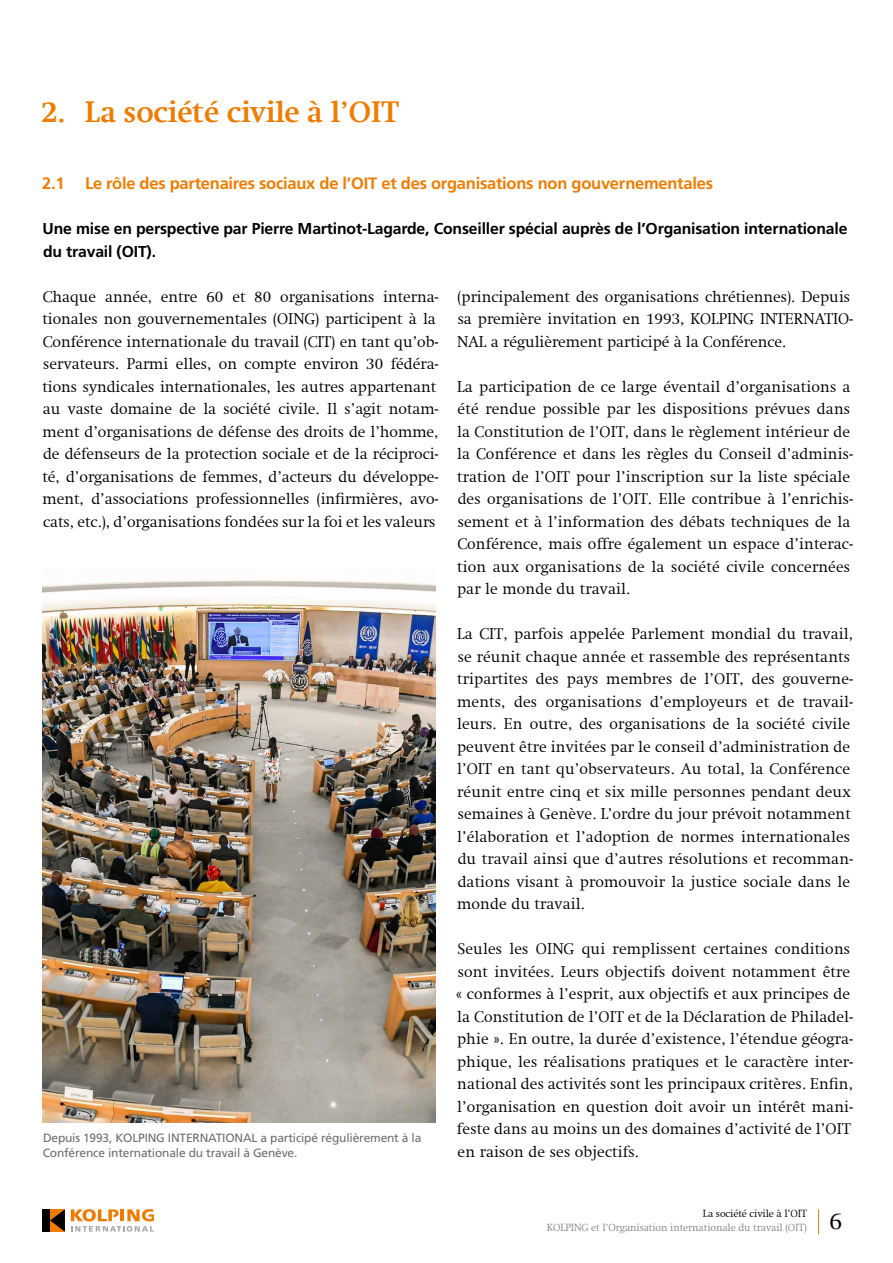
<style>
.page{position:relative;width:893px;height:1263px;background:#fff}
.page>*{position:absolute;margin:0;border:0;box-sizing:border-box;transform-origin:0 0}
.t1{font:700 30px "Swift Com";letter-spacing:-.01em;color:#ef7c00}
.t2{font:300 24px "Swift Com";color:#000}
.t3{font:700 16.5px "Frutiger LT Std";letter-spacing:-.015em;color:#ef7c00}
.COPY{font:300 15.75px/22.5px "Swift Com";letter-spacing:.01em;color:#000}
.Lead{font:700 15.75px/22.5px "Frutiger LT Std";letter-spacing:-.01em;color:#000}
.BU{font:12px/15px "Frutiger LT Std";letter-spacing:-.015em;color:#6e6e6e}
.t4{font:300 10.5px "Swift Com";letter-spacing:-.01em;color:#868786}
.t5{font:300 10.5px "Swift Com";letter-spacing:-.01em;color:#000}
</style>
<div class="page">
<svg style="left:71px;top:1209px;width:83px;height:23px"></svg>
<div style="left:43px;top:1209px;width:7px;height:22px;background:#000"></div>
<svg style="left:50px;top:1209px;width:15px;height:22px"></svg>
<svg style="left:818px;top:1209px;width:1px;height:25px"></svg>
<img style="left:43px;top:569px;width:393px;height:553px">
<p class="t1" style="left:42px;top:94px;width:359px">2. La société civile à l’OIT</p>
<p class="t3" style="left:42px;top:174px;width:672px">2.1 Le rôle des partenaires sociaux de l’OIT et des organisations non gouvernementales</p>
<p class="Lead" style="left:43px;top:217px;width:806px">Une mise en perspective par Pierre Martinot-Lagarde, Conseiller spécial auprès de l’Organisation internationale du travail (OIT).</p>
<p class="COPY" style="left:43px;top:285px;width:398px">Chaque année, entre 60 et 80 organisations interna&shy;tionales non gouvernementales (OING) participent à la Conférence internationale du travail (CIT) en tant qu’ob&shy;servateurs. Parmi elles, on compte environ 30 fédéra&shy;tions syndicales internationales, les autres appartenant au vaste domaine de la société civile. Il s’agit notam&shy;ment d’organisations de défense des droits de l’homme, de défenseurs de la protection sociale et de la réciproci&shy;té, d’organisations de femmes, d’acteurs du développe&shy;ment, d’associations professionnelles (infirmières, avo&shy;cats, etc.), d’organisations fondées sur la foi et les valeurs</p>
<p class="COPY" style="left:457px;top:285px;width:398px">(principalement des organisations chrétiennes). Depuis sa première invitation en 1993, KOLPING INTERNATIO-<br>NAL a régulièrement participé à la Conférence.</p>
<p class="COPY" style="left:457px;top:375px;width:398px">La participation de ce large éventail d’organisations a été rendue possible par les dispositions prévues dans la Constitution de l’OIT, dans le règlement intérieur de la Conférence et dans les règles du Conseil d’adminis&shy;tration de l’OIT pour l’inscription sur la liste spéciale des organisations de l’OIT. Elle contribue à l’enrichis&shy;sement et à l’information des débats techniques de la Conférence, mais offre également un espace d’interac&shy;tion aux organisations de la société civile concernées par le monde du travail.</p>
<p class="COPY" style="left:457px;top:622px;width:398px">La CIT, parfois appelée Parlement mondial du travail, se réunit chaque année et rassemble des représentants tripartites des pays membres de l’OIT, des gouverne&shy;ments, des organisations d’employeurs et de travail&shy;leurs. En outre, des organisations de la société civile peuvent être invitées par le conseil d’administration de l’OIT en tant qu’observateurs. Au total, la Conférence réunit entre cinq et six mille personnes pendant deux semaines à Genève. L’ordre du jour prévoit notamment l’élaboration et l’adoption de normes internationales du travail ainsi que d’autres résolutions et recomman&shy;dations visant à promouvoir la justice sociale dans le monde du travail.</p>
<p class="COPY" style="left:456px;top:937px;width:399px">Seules les OING qui remplissent certaines conditions sont invitées. Leurs objectifs doivent notamment être « conformes à l’esprit, aux objectifs et aux principes de la Constitution de l’OIT et de la Déclaration de Philadel&shy;phie ». En outre, la durée d’existence, l’étendue géogra&shy;phique, les réalisations pratiques et le caractère inter&shy;national des activités sont les principaux critères. Enfin, l’organisation en question doit avoir un intérêt mani&shy;feste dans au moins un des domaines d’activité de l’OIT en raison de ses objectifs.</p>
<p class="BU" style="left:43px;top:1130px;width:380px">Depuis 1993, KOLPING INTERNATIONAL a participé régulièrement à la<br>Conférence internationale du travail à Genève.</p>
<p class="t5" style="left:703px;top:1208px;width:105px">La société civile à l’OIT</p>
<p class="t4" style="left:547px;top:1221px;width:261px">KOLPING et l’Organisation internationale du travail (OIT)</p>
<h2 class="t2" style="left:829px;top:1207px;width:15px">6</h2>
</div>
